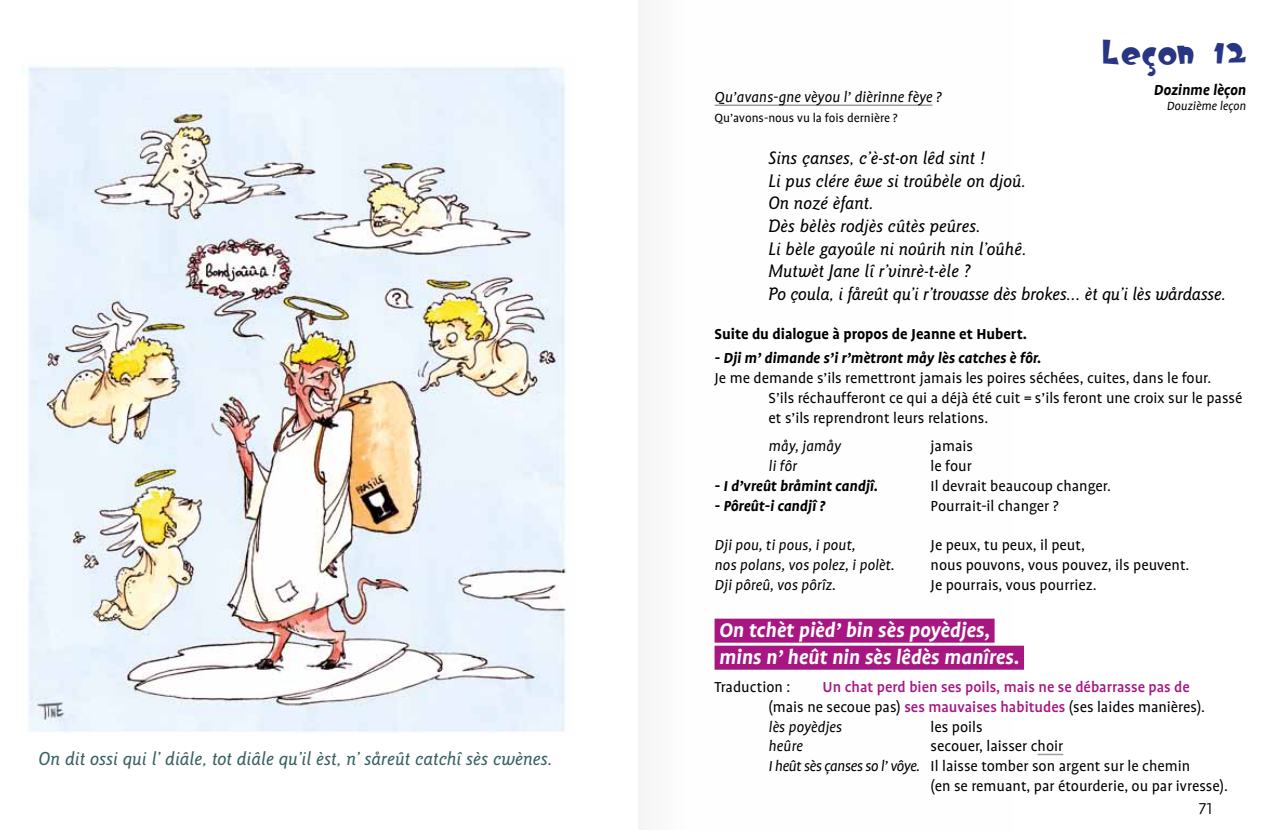
<style>
.page{position:relative;width:1276px;height:830px;background:#fff}
.page>*{position:absolute;margin:0;border:0;box-sizing:border-box;transform-origin:0 0}
.t1{font:30px "Oogie Boogie";letter-spacing:.1em;color:#283583}
.t2{font:italic 700 22.5px/27px "Profile OT";color:#fff}
.t3{font:italic 500 19.5px "Goudy Sans";color:#386161}
.t4{font:italic 500 18.75px/22.5px "Goudy Sans";color:#000}
.t5{font:300 18px "Profile OT";color:#000}
.t6{font:16.5px/19.8px "Profile OT";color:#000}
.t7{font:italic 16.5px "Profile OT";color:#000}
.t8{font:500 16.5px/19.8px "Profile OT";color:#a71681}
.t9{font:italic 700 16.5px "Profile OT";color:#000}
.t10{font:700 16.5px "Profile OT";color:#000}
.t11{font:13.5px "Profile OT";color:#000}
.t12{font:italic 13.5px "Profile OT";color:#000}
.s1{font-weight:400;color:#000}
.s2{font-weight:400;font-style:italic;color:#000}
.s3{font-style:italic}
</style>
<div class="page">
<hr style="left:714px;top:104px;width:218px;height:2px;background:#9d9d9c">
<div style="left:714px;top:618px;width:280px;height:24px;background:#a71681"></div>
<div style="left:714px;top:645px;width:310px;height:24px;background:#a71681"></div>
<svg style="left:1038px;top:753px;width:25px;height:1px"></svg>
<img style="left:28px;top:66px;width:538px;height:666px">
<p class="t3" style="left:39px;top:747px;width:515px">On dit ossi qui l’ diâle, tot diâle qu’il èst, n’ såreût catchî sès cwènes.</p>
<h1 class="t1" style="left:1103px;top:36px;width:144px">Leçon 12</h1>
<p class="t7" style="left:714px;top:88px;width:228px">Qu’avans-gne vèyou l’ dièrinne fèye ?</p>
<p class="t9" style="left:1153px;top:80px;width:94px">Dozinme lèçon</p>
<p class="t11" style="left:714px;top:110px;width:185px">Qu’avons-nous vu la fois dernière ?</p>
<p class="t12" style="left:1166px;top:98px;width:81px">Douzième leçon</p>
<p class="t4" style="left:768px;top:147px;width:459px">Sins çanses, c’è-st-on lêd sint !<br>Li pus clére êwe si troûbèle on djoû.<br>On nozé èfant.<br>Dès bèlès rodjès cûtès peûres.<br>Li bèle gayoûle ni noûrih nin l’oûhê.<br>Mutwèt Jane lî r’vinrè-t-èle ?<br>Po çoula, i fåreût qu’i r’trovasse dès brokes… èt qu’i lès wårdasse.</p>
<p class="t10" style="left:714px;top:325px;width:314px">Suite du dialogue à propos de Jeanne et Hubert.</p>
<p class="t9" style="left:714px;top:349px;width:328px">- Dji m’ dimande s’i r’mètront måy lès catches è fôr.</p>
<p class="t6" style="left:768px;top:368px;width:475px;text-indent:-54px">Je me demande s’ils remettront jamais les poires séchées, cuites, dans le four.<br>S’ils réchaufferont ce qui a déjà été cuit = s’ils feront une croix sur le passé et s’ils reprendront leurs relations.</p>
<p class="t7" style="left:768px;top:436px;width:74px">måy, jamåy</p>
<p class="t6" style="left:930px;top:436px;width:44px">jamais</p>
<p class="t7" style="left:768px;top:456px;width:30px">li fôr</p>
<p class="t6" style="left:930px;top:456px;width:43px">le four</p>
<p class="t9" style="left:714px;top:476px;width:165px">- I d’vreût bråmint candjî.</p>
<p class="t6" style="left:930px;top:476px;width:182px">Il devrait beaucoup changer.</p>
<p class="t9" style="left:714px;top:496px;width:112px">- Pôreût-i candjî ?</p>
<p class="t6" style="left:930px;top:495px;width:130px">Pourrait-il changer ?</p>
<p class="t7" style="left:714px;top:535px;width:142px">Dji pou, ti pous, i pout,</p>
<p class="t6" style="left:930px;top:535px;width:156px">Je peux, tu peux, il peut,</p>
<p class="t7" style="left:714px;top:555px;width:182px">nos polans, vos polez, i polèt.</p>
<p class="t6" style="left:930px;top:555px;width:260px">nous pouvons, vous pouvez, ils peuvent.</p>
<p class="t7" style="left:714px;top:575px;width:123px">Dji pôreû, vos pôrîz.</p>
<p class="t6" style="left:930px;top:575px;width:168px">Je pourrais, vous pourriez.</p>
<h2 class="t2" style="left:719px;top:616px;width:302px">On tchèt pièd’ bin sès poyèdjes, mins n’ heût nin sès lêdès manîres.</h2>
<p class="t6" style="left:714px;top:677px;width:77px">Traduction :</p>
<p class="t8" style="left:768px;top:677px;width:438px;text-indent:54px">Un chat perd bien ses poils, mais ne se débarrasse pas de <span class="s1">(mais ne secoue pas)</span> ses mauvaises habitudes <span class="s1">(ses laides manières). </span><span class="s2">lès poyèdjes</span></p>
<p class="t6" style="left:930px;top:716px;width:54px">les poils</p>
<p class="t7" style="left:768px;top:736px;width:36px">heûre</p>
<p class="t6" style="left:930px;top:736px;width:134px">secouer, laisser choir</p>
<p class="t6" style="left:768px;top:756px;width:423px"><span class="s3">I heût sès çanses so l’ vôye.</span> Il laisse tomber son argent sur le chemin</p>
<p class="t6" style="left:930px;top:776px;width:299px">(en se remuant, par étourderie, ou par ivresse).</p>
<p class="t5" style="left:1198px;top:797px;width:16px">71</p>
</div>
